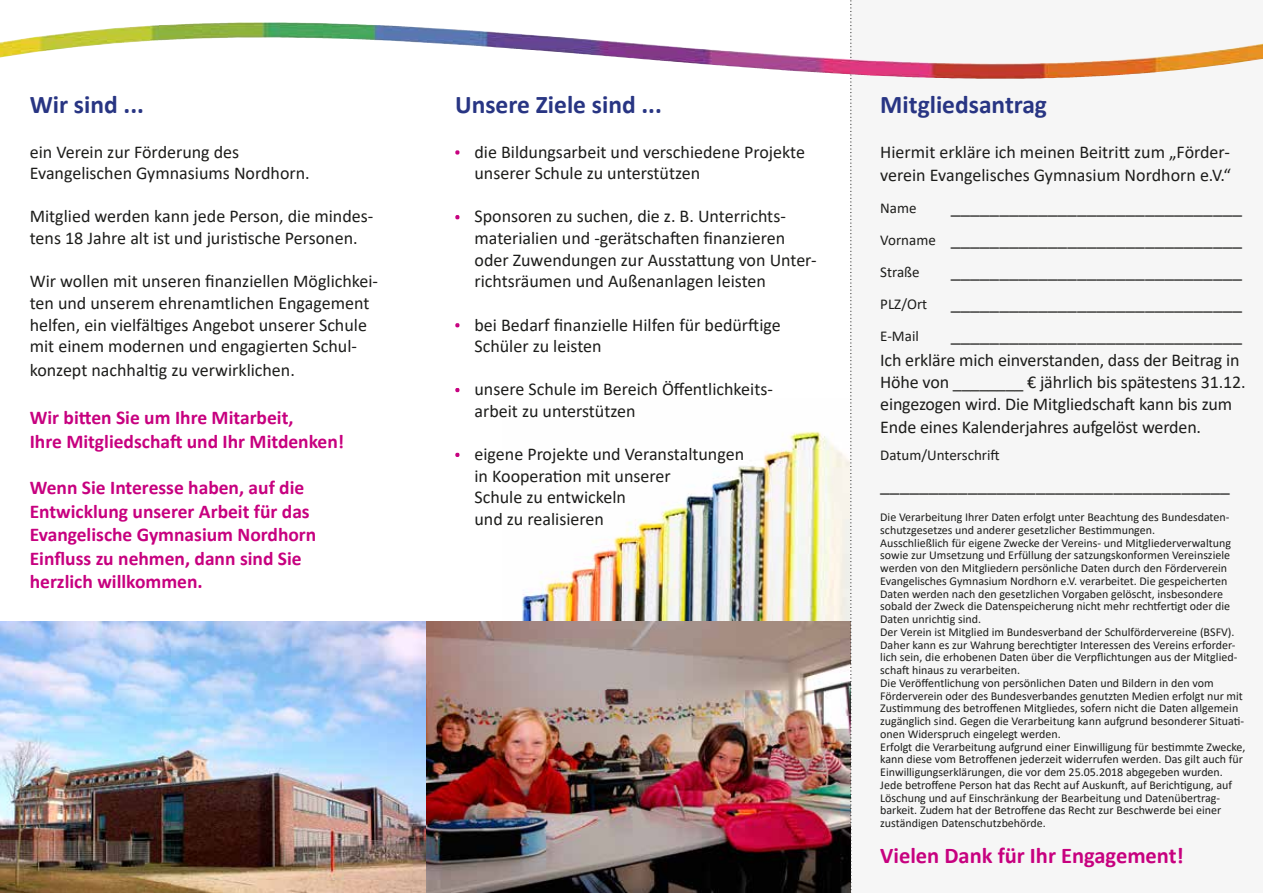
<style>
.page{position:relative;width:1263px;height:893px;background:#fff}
.page>*{position:absolute;margin:0;border:0;box-sizing:border-box;transform-origin:0 0}
.t1{font:700 25.5px "Calibri";color:#283583}
.t2{font:700 22.5px "Calibri";color:#c7017f}
.t3{font:19.5px/32px "Calibri";color:#1d1d1b;text-align:right}
.t4{font:700 19.5px/23.4px "Calibri";color:#c7017f}
.t5{font:18px/21.6px "Calibri";color:#1d1d1b}
.t6{font:15px "Calibri";color:#1d1d1b}
.t7{font:12px/12.8px "Calibri";color:#1d1d1b}
.s1{font-weight:700;color:#c7017f}
.s2{font-size:15px}
</style>
<div class="page">
<img style="left:522px;top:431px;width:328px;height:190px">
<div style="left:850px;top:0;width:413px;height:893px;background:#f6f6f6"></div>
<img style="left:0;top:621px;width:850px;height:272px">
<svg style="left:455px;top:150px;width:5px;height:5px"></svg>
<svg style="left:455px;top:215px;width:5px;height:5px"></svg>
<svg style="left:455px;top:323px;width:5px;height:5px"></svg>
<svg style="left:455px;top:388px;width:5px;height:5px"></svg>
<svg style="left:455px;top:452px;width:5px;height:5px"></svg>
<svg style="left:850px;top:0;width:2px;height:893px"></svg>
<img style="left:0;top:22px;width:505px;height:35px">
<h1 class="t1" style="left:30px;top:86px;width:116px">Wir sind ...</h1>
<h3 class="t5" style="left:30px;top:140px;width:282px">ein Verein zur Förderung des<br>Evangelischen Gymnasiums Nordhorn.</h3>
<h3 class="t5" style="left:30px;top:205px;width:345px">Mitglied werden kann jede Person, die mindes&shy;tens 18 Jahre alt ist und juristische Personen.</h3>
<h3 class="t5" style="left:30px;top:270px;width:350px">Wir wollen mit unseren finanziellen Möglichkei&shy;ten und unserem ehrenamtlichen Engagement helfen, ein vielfältiges Angebot unserer Schule mit einem modernen und engagierten Schul-</h3>
<h3 class="t5" style="left:30px;top:358px;width:267px">konzept nachhaltig zu verwirklichen.</h3>
<h3 class="t4" style="left:30px;top:406px;width:316px">Wir bitten Sie um Ihre Mitarbeit,<br>Ihre Mitgliedschaft und Ihr Mitdenken!</h3>
<h3 class="t4" style="left:30px;top:476px;width:288px">Wenn Sie Interesse haben, auf die<br>Entwicklung unserer Arbeit für das<br>Evangelische Gymnasium Nordhorn<br>Einfluss zu nehmen, dann sind Sie herzlich willkommen.</h3>
<h1 class="t1" style="left:455px;top:86px;width:208px">Unsere Ziele sind ...</h1>
<h3 class="t5" style="left:474px;top:140px;width:332px;text-indent:-19px"><span class="s1">·</span> die Bildungsarbeit und verschiedene Projekte unserer Schule zu unterstützen</h3>
<h3 class="t5" style="left:474px;top:205px;width:344px;text-indent:-19px"><span class="s1">·</span> Sponsoren zu suchen, die z. B. Unterrichts&shy;materialien und -gerätschaften finanzieren oder Zuwendungen zur Ausstattung von Unter&shy;richtsräumen und Außenanlagen leisten</h3>
<h3 class="t5" style="left:474px;top:313px;width:308px;text-indent:-19px"><span class="s1">·</span> bei Bedarf finanzielle Hilfen für bedürftige<br>Schüler zu leisten</h3>
<h3 class="t5" style="left:474px;top:378px;width:300px;text-indent:-19px"><span class="s1">·</span> unsere Schule im Bereich Öffentlichkeits&shy;arbeit zu unterstützen</h3>
<h3 class="t5" style="left:474px;top:443px;width:271px;text-indent:-19px"><span class="s1">·</span> eigene Projekte und Veranstaltungen in Kooperation mit unserer<br>Schule zu entwickeln<br>und zu realisieren</h3>
<h1 class="t1" style="left:880px;top:86px;width:168px">Mitgliedsantrag</h1>
<h3 class="t5" style="left:880px;top:140px;width:352px;line-height:23.4px">Hiermit erkläre ich meinen Beitritt zum „Förder&shy;verein Evangelisches Gymnasium Nordhorn e.V.“</h3>
<p class="t6" style="left:880px;top:198px;width:38px">Name</p>
<h3 class="t3" style="left:880px;top:190px;width:363px">______________________________<br><span class="s2">Vorname</span> ______________________________</h3>
<p class="t6" style="left:880px;top:261px;width:41px">Straße</p>
<h3 class="t3" style="left:880px;top:254px;width:363px">______________________________<br><span class="s2">PLZ/Ort</span> ______________________________</h3>
<p class="t6" style="left:880px;top:325px;width:40px">E-Mail</p>
<h3 class="t3" style="left:951px;top:318px;width:293px">______________________________</h3>
<h3 class="t5" style="left:880px;top:349px;width:367px">Ich erkläre mich einverstanden, dass der Beitrag in<br>Höhe von ________ € jährlich bis spätestens 31.12. eingezogen wird. Die Mitgliedschaft kann bis zum</h3>
<h3 class="t5" style="left:880px;top:416px;width:322px">Ende eines Kalenderjahres aufgelöst werden.</h3>
<p class="t6" style="left:880px;top:444px;width:121px">Datum/Unterschrift</p>
<h3 class="t3" style="left:880px;top:469px;width:351px">____________________________________</h3>
<p class="t7" style="left:880px;top:511px;width:367px">Die Verarbeitung Ihrer Daten erfolgt unter Beachtung des Bundesdaten&shy;schutzgesetzes und anderer gesetzlicher Bestimmungen.<br>Ausschließlich für eigene Zwecke der Vereins- und Mitgliederverwaltung sowie zur Umsetzung und Erfüllung der satzungskonformen Vereinsziele werden von den Mitgliedern persönliche Daten durch den Förderverein Evangelisches Gymnasium Nordhorn e.V. verarbeitet. Die gespeicherten Daten werden nach den gesetzlichen Vorgaben gelöscht, insbesondere sobald der Zweck die Datenspeicherung nicht mehr rechtfertigt oder die Daten unrichtig sind.<br>Der Verein ist Mitglied im Bundesverband der Schulfördervereine (BSFV).<br>Daher kann es zur Wahrung berechtigter Interessen des Vereins erforder&shy;lich sein, die erhobenen Daten über die Verpflichtungen aus der Mitglied&shy;schaft hinaus zu verarbeiten.<br>Die Veröffentlichung von persönlichen Daten und Bildern in den vom Förderverein oder des Bundesverbandes genutzten Medien erfolgt nur mit Zustimmung des betroffenen Mitgliedes, sofern nicht die Daten allgemein zugänglich sind. Gegen die Verarbeitung kann aufgrund besonderer Situati&shy;onen Widerspruch eingelegt werden.<br>Erfolgt die Verarbeitung aufgrund einer Einwilligung für bestimmte Zwecke, kann diese vom Betroffenen jederzeit widerrufen werden. Das gilt auch für Einwilligungserklärungen, die vor dem 25.05.2018 abgegeben wurden.<br>Jede betroffene Person hat das Recht auf Auskunft, auf Berichtigung, auf Löschung und auf Einschränkung der Bearbeitung und Datenübertrag&shy;barkeit. Zudem hat der Betroffene das Recht zur Beschwerde bei einer zuständigen Datenschutzbehörde.</p>
<h2 class="t2" style="left:880px;top:839px;width:305px">Vielen Dank für Ihr Engagement!</h2>
</div>
